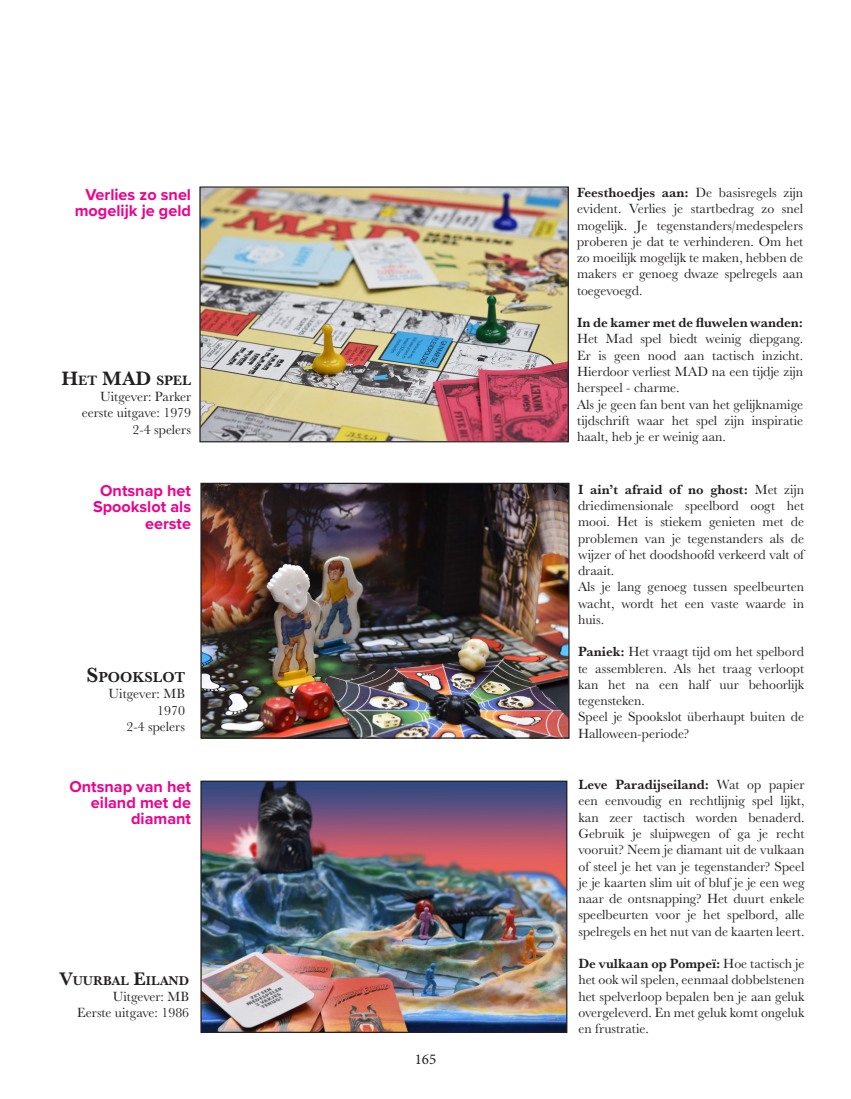
<style>
.page{position:relative;width:851px;height:1099px;background:#fff}
.page>*{position:absolute;margin:0;border:0;box-sizing:border-box;transform-origin:0 0}
.Titel_boven_broodtek{font:700 20px "Baskerville URW";color:#231f20}
.Links_Bordspel{font:700 16.25px/16.2px "Proxima Nova";color:#ed028c;text-align:right}
.t1{font:15px "Minion Pro";color:#231f20}
.Titel_boven_broodtek-2{font:700 14.88px "Baskerville URW";color:#231f20}
.Titel_boven_broodtek-3{font:700 14px "Baskerville URW";color:#231f20}
.Broodtekst{font:13.75px/16.2px "Baskerville URW";color:#231f20;text-align:justify}
.Titel_boven_broodtek-4{font:700 13.12px "Baskerville URW";color:#231f20}
.s1{font-size:14px}
.s2{font-size:21.25px}
.s3{font-size:18.75px}
.s4{font-weight:700}
</style>
<div class="page">
<img style="left:201px;top:188px;width:365px;height:252px">
<div style="left:199px;top:186px;width:369px;height:256px;border:1px solid #231f20"></div>
<img style="left:202px;top:485px;width:365px;height:251px">
<div style="left:200px;top:483px;width:369px;height:255px;border:1px solid #231f20"></div>
<img style="left:202px;top:782px;width:363px;height:248px">
<div style="left:200px;top:780px;width:367px;height:252px;border:1px solid #231f20"></div>
<p class="Links_Bordspel" style="left:75px;top:186px;width:118px">Verlies zo snel mogelijk je geld</p>
<p class="Titel_boven_broodtek" style="left:61px;top:364px;width:58px">H<span class="s1">ET</span> MAD</p>
<p class="Titel_boven_broodtek-3" style="left:156px;top:370px;width:36px">SPEL</p>
<p class="Broodtekst" style="left:100px;top:388px;width:92px">Uitgever: Parker</p>
<p class="Broodtekst" style="left:82px;top:404px;width:111px">eerste uitgave: 1979</p>
<p class="Broodtekst" style="left:132px;top:420px;width:60px">2-4 spelers</p>
<p class="Links_Bordspel" style="left:93px;top:482px;width:100px">Ontsnap het<br>Spookslot als eerste</p>
<p class="Titel_boven_broodtek-2" style="left:87px;top:666px;width:100px"><span class="s2">S</span>POOKSLOT</p>
<p class="Broodtekst" style="left:108px;top:685px;width:78px">Uitgever: MB</p>
<p class="Broodtekst" style="left:157px;top:701px;width:29px">1970</p>
<p class="Broodtekst" style="left:126px;top:717px;width:60px">2-4 spelers</p>
<p class="Links_Bordspel" style="left:69px;top:777px;width:123px">Ontsnap van het eiland met de diamant</p>
<p class="Titel_boven_broodtek-4" style="left:59px;top:970px;width:131px"><span class="s3">V</span>UURBAL <span class="s3">E</span>ILAND</p>
<p class="Broodtekst" style="left:113px;top:987px;width:78px">Uitgever: MB</p>
<p class="Broodtekst" style="left:77px;top:1003px;width:114px">Eerste uitgave: 1986</p>
<p class="t1" style="left:414px;top:1048px;width:23px">165</p>
<p class="Broodtekst" style="left:577px;top:184px;width:227px"><span class="s4">Feesthoedjes aan:</span> De basisregels zijn evident. Verlies je startbedrag zo snel mogelijk. Je tegenstanders/medespelers proberen je dat te verhinderen. Om het zo moeilijk mogelijk te maken, hebben de makers er genoeg dwaze spelregels aan toegevoegd.</p>
<p class="Broodtekst" style="left:577px;top:314px;width:227px"><span class="s4">In de kamer met de fluwelen wanden:<br></span>Het Mad spel biedt weinig diepgang.<br>Er is geen nood aan tactisch inzicht.<br>Hierdoor verliest MAD na een tijdje zijn herspeel - charme.</p>
<p class="Broodtekst" style="left:577px;top:395px;width:227px">Als je geen fan bent van het gelijknamige tijdschrift waar het spel zijn inspiratie haalt, heb je er weinig aan.</p>
<p class="Broodtekst" style="left:578px;top:480px;width:227px"><span class="s4">I ain’t afraid of no ghost:</span> Met zijn driedimensionale speelbord oogt het mooi. Het is stiekem genieten met de problemen van je tegenstanders als de wijzer of het doodshoofd verkeerd valt of draait.</p>
<p class="Broodtekst" style="left:578px;top:578px;width:227px">Als je lang genoeg tussen speelbeurten wacht, wordt het een vaste waarde in huis.</p>
<p class="Broodtekst" style="left:578px;top:643px;width:227px"><span class="s4">Paniek:</span> Het vraagt tijd om het spelbord te assembleren. Als het traag verloopt kan het na een half uur behoorlijk tegensteken.</p>
<p class="Broodtekst" style="left:578px;top:708px;width:227px">Speel je Spookslot überhaupt buiten de<br>Halloween-periode?</p>
<p class="Broodtekst" style="left:578px;top:776px;width:227px"><span class="s4">Leve Paradijseiland:</span> Wat op papier een eenvoudig en rechtlijnig spel lijkt, kan zeer tactisch worden benaderd.<br>Gebruik je sluipwegen of ga je recht vooruit? Neem je diamant uit de vulkaan of steel je het van je tegenstander? Speel je je kaarten slim uit of bluf je je een weg naar de ontsnapping? Het duurt enkele speelbeurten voor je het spelbord, alle spelregels en het nut van de kaarten leert.</p>
<p class="Broodtekst" style="left:578px;top:954px;width:227px"><span class="s4">De vulkaan op Pompeï:</span> Hoe tactisch je het ook wil spelen, eenmaal dobbelstenen het spelverloop bepalen ben je aan geluk overgeleverd. En met geluk komt ongeluk en frustratie.</p>
</div>
